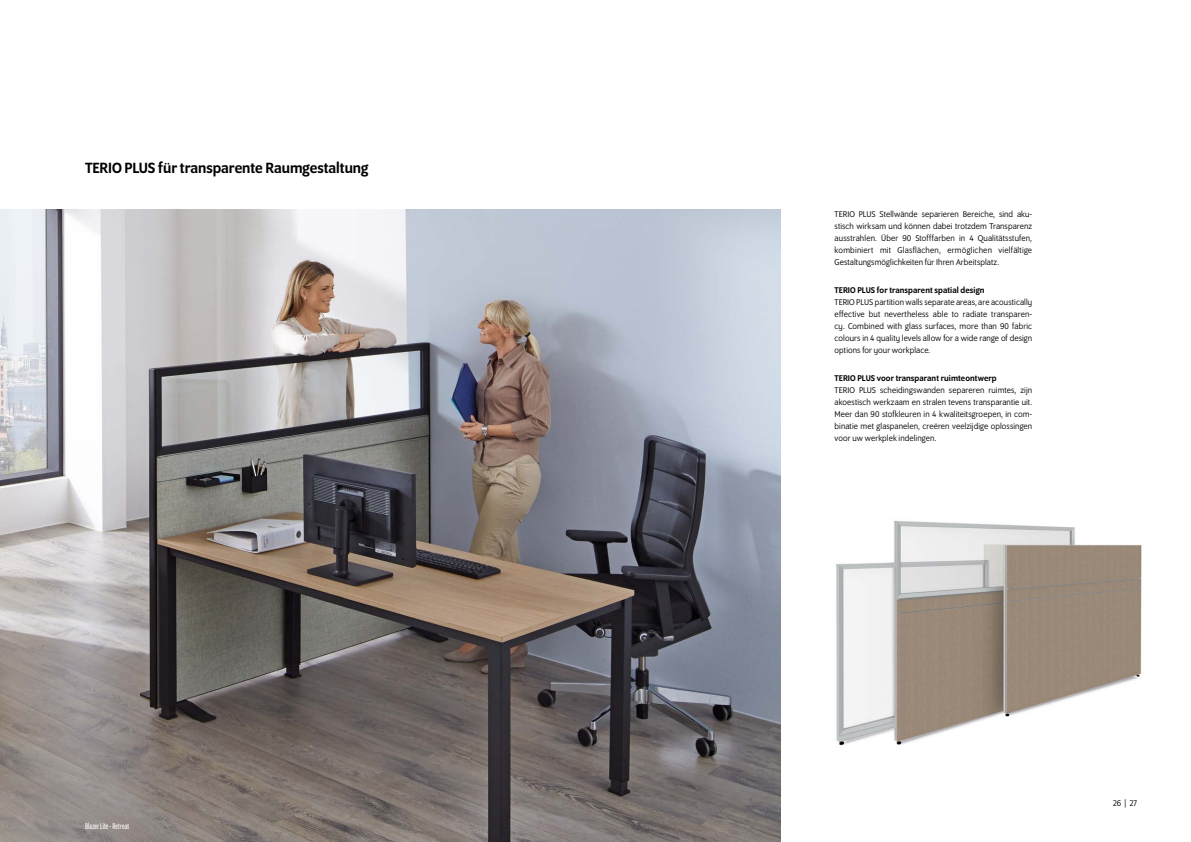
<style>
.page{position:relative;width:1191px;height:842px;background:#fff}
.page>*{position:absolute;margin:0;border:0;box-sizing:border-box;transform-origin:0 0}
.t1{font:500 16px "Program OT";color:#000}
.t2{font:9px/12px "Program OT";letter-spacing:.01em;color:#000;text-align:justify}
.t3{font:500 9px "Program OT";letter-spacing:.01em;color:#000}
.t4{font:9px "Program Nar OT";letter-spacing:.01em;color:#fff}
</style>
<div class="page">
<img style="left:836px;top:520px;width:306px;height:226px">
<img style="left:0;top:210px;width:780px;height:632px">
<h1 class="t1" style="left:85px;top:162px;width:285px">TERIO PLUS für transparente Raumgestaltung</h1>
<p class="t4" style="left:85px;top:823px;width:46px">Blazer Lite · Retreat</p>
<p class="t2" style="left:834px;top:209px;width:199px">TERIO PLUS Stellwände separieren Bereiche, sind aku&shy;stisch wirksam und können dabei trotzdem Transparenz ausstrahlen. Über 90 Stofffarben in 4 Qualitätsstufen, kombiniert mit Glasflächen, ermöglichen vielfältige Gestaltungsmöglichkeiten für Ihren Arbeitsplatz.</p>
<p class="t3" style="left:834px;top:286px;width:151px">TERIO PLUS for transparent spatial design</p>
<p class="t2" style="left:834px;top:297px;width:199px">TERIO PLUS partition walls separate areas, are acoustically effective but nevertheless able to radiate transparen&shy;cy. Combined with glass surfaces, more than 90 fabric colours in 4 quality levels allow for a wide range of design options for your workplace.</p>
<p class="t3" style="left:834px;top:374px;width:163px">TERIO PLUS voor transparant ruimteontwerp</p>
<p class="t2" style="left:834px;top:385px;width:199px">TERIO PLUS scheidingswanden separeren ruimtes, zijn akoestisch werkzaam en stralen tevens transparantie uit.<br>Meer dan 90 stofkleuren in 4 kwaliteitsgroepen, in com&shy;binatie met glaspanelen, creëren veelzijdige oplossingen voor uw werkplek indelingen.</p>
<p class="t2" style="left:1113px;top:798px;width:26px">26 | 27</p>
</div>
